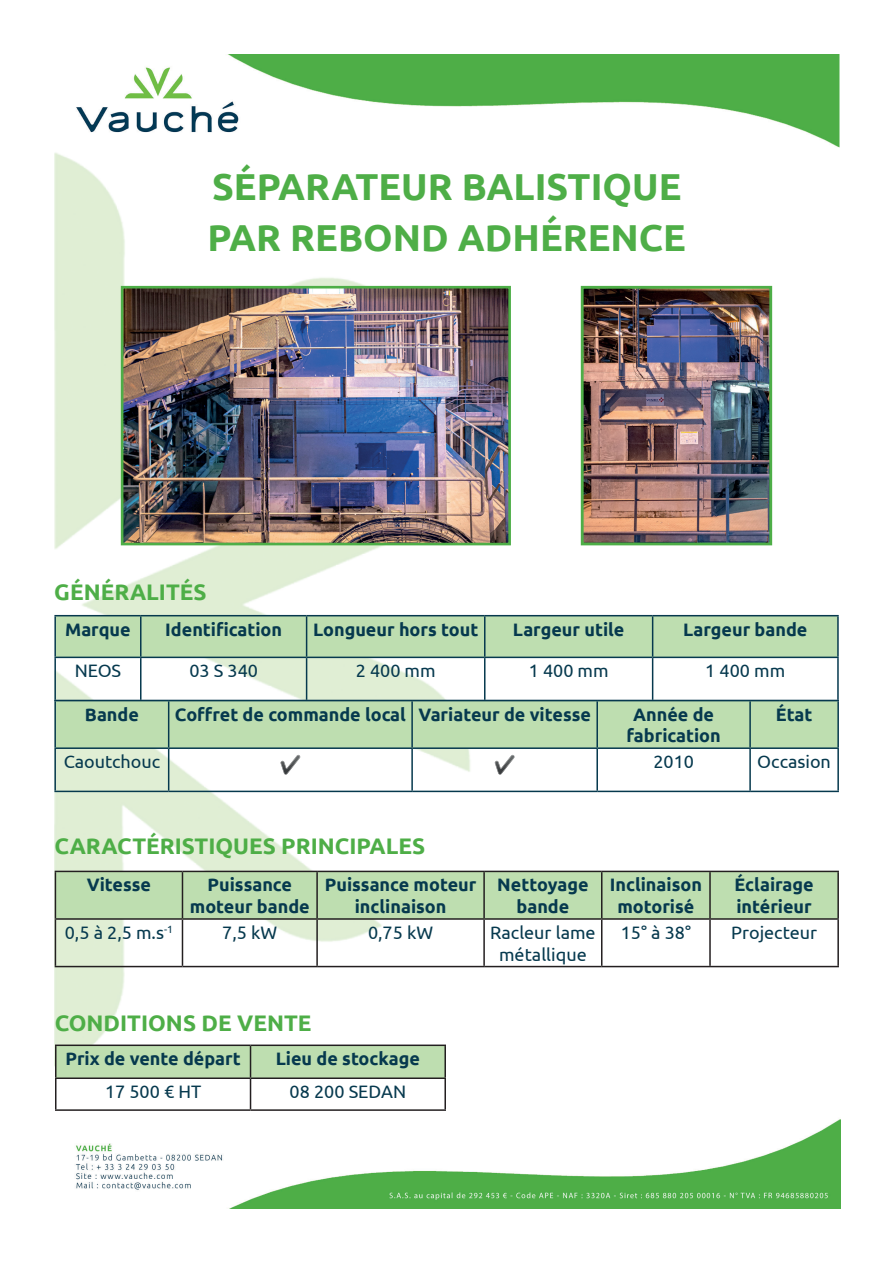
<style>
.page{position:relative;width:893px;height:1263px;background:#fff}
.page>*{position:absolute;margin:0;border:0;box-sizing:border-box;transform-origin:0 0}
.t1{font:700 37.5px/51px "Ubuntu";color:#4eae47}
.t2{font:700 22.5px "Ubuntu";color:#4eae47}
.t3{font:700 18px/21.6px "Ubuntu";color:#06394e;text-align:center}
.t4{font:18px/21.6px "Ubuntu";color:#06394e;text-align:center}
</style>
<div class="page">
<img style="left:76px;top:54px;width:763px;height:93px">
<img style="left:54px;top:152px;width:654px;height:915px">
<img style="left:75px;top:1119px;width:765px;height:90px">
<div style="left:56px;top:872px;width:781px;height:46px;background:#bedeb0"></div>
<hr style="left:55px;top:871px;width:127px;height:1px;background:#231f20">
<hr style="left:55px;top:872px;width:1px;height:46px;background:#231f20">
<hr style="left:182px;top:871px;width:135px;height:1px;background:#231f20">
<hr style="left:182px;top:872px;width:1px;height:46px;background:#231f20">
<hr style="left:317px;top:871px;width:167px;height:1px;background:#231f20">
<hr style="left:316px;top:872px;width:2px;height:46px;background:#231f20">
<hr style="left:484px;top:871px;width:118px;height:1px;background:#231f20">
<hr style="left:483px;top:872px;width:2px;height:46px;background:#231f20">
<hr style="left:602px;top:871px;width:108px;height:1px;background:#231f20">
<hr style="left:601px;top:872px;width:1px;height:46px;background:#231f20">
<hr style="left:710px;top:871px;width:129px;height:1px;background:#231f20">
<hr style="left:709px;top:872px;width:2px;height:46px;background:#231f20">
<hr style="left:837px;top:872px;width:2px;height:46px;background:#231f20">
<hr style="left:55px;top:918px;width:127px;height:2px;background:#231f20">
<hr style="left:55px;top:920px;width:1px;height:46px;background:#231f20">
<hr style="left:182px;top:918px;width:135px;height:2px;background:#231f20">
<hr style="left:182px;top:920px;width:1px;height:46px;background:#231f20">
<hr style="left:317px;top:918px;width:167px;height:2px;background:#231f20">
<hr style="left:316px;top:920px;width:2px;height:46px;background:#231f20">
<hr style="left:484px;top:918px;width:118px;height:2px;background:#231f20">
<hr style="left:483px;top:920px;width:2px;height:46px;background:#231f20">
<hr style="left:602px;top:918px;width:108px;height:2px;background:#231f20">
<hr style="left:601px;top:920px;width:1px;height:46px;background:#231f20">
<hr style="left:710px;top:918px;width:129px;height:2px;background:#231f20">
<hr style="left:709px;top:920px;width:2px;height:46px;background:#231f20">
<hr style="left:837px;top:920px;width:2px;height:46px;background:#231f20">
<hr style="left:55px;top:966px;width:127px;height:1px;background:#231f20">
<hr style="left:182px;top:966px;width:135px;height:1px;background:#231f20">
<hr style="left:317px;top:966px;width:167px;height:1px;background:#231f20">
<hr style="left:484px;top:966px;width:118px;height:1px;background:#231f20">
<hr style="left:602px;top:966px;width:108px;height:1px;background:#231f20">
<hr style="left:710px;top:966px;width:129px;height:1px;background:#231f20">
<div style="left:56px;top:1046px;width:388px;height:31px;background:#bedeb0"></div>
<hr style="left:55px;top:1044px;width:196px;height:2px;background:#231f20">
<hr style="left:55px;top:1046px;width:1px;height:31px;background:#231f20">
<hr style="left:251px;top:1044px;width:195px;height:2px;background:#231f20">
<hr style="left:250px;top:1046px;width:1px;height:31px;background:#231f20">
<hr style="left:444px;top:1046px;width:2px;height:31px;background:#231f20">
<hr style="left:55px;top:1077px;width:196px;height:2px;background:#231f20">
<hr style="left:55px;top:1079px;width:1px;height:30px;background:#231f20">
<hr style="left:251px;top:1077px;width:195px;height:2px;background:#231f20">
<hr style="left:250px;top:1079px;width:1px;height:30px;background:#231f20">
<hr style="left:444px;top:1079px;width:2px;height:30px;background:#231f20">
<hr style="left:55px;top:1109px;width:196px;height:2px;background:#231f20">
<hr style="left:251px;top:1109px;width:195px;height:2px;background:#231f20">
<div style="left:56px;top:616px;width:781px;height:41px;background:#bedeb0"></div>
<div style="left:653px;top:657px;width:185px;height:43px;background:#fff"></div>
<hr style="left:54px;top:615px;width:87px;height:1px;background:#06394e">
<hr style="left:54px;top:616px;width:2px;height:41px;background:#06394e">
<hr style="left:141px;top:615px;width:166px;height:1px;background:#06394e">
<hr style="left:140px;top:616px;width:2px;height:41px;background:#06394e">
<hr style="left:307px;top:615px;width:178px;height:1px;background:#06394e">
<hr style="left:306px;top:616px;width:1px;height:41px;background:#06394e">
<hr style="left:485px;top:615px;width:168px;height:1px;background:#06394e">
<hr style="left:484px;top:616px;width:1px;height:41px;background:#06394e">
<hr style="left:653px;top:615px;width:186px;height:1px;background:#06394e">
<hr style="left:652px;top:616px;width:1px;height:41px;background:#06394e">
<hr style="left:837px;top:616px;width:2px;height:41px;background:#06394e">
<hr style="left:54px;top:657px;width:87px;height:1px;background:#06394e">
<hr style="left:141px;top:657px;width:166px;height:1px;background:#06394e">
<hr style="left:307px;top:657px;width:178px;height:1px;background:#06394e">
<hr style="left:485px;top:657px;width:168px;height:1px;background:#06394e">
<hr style="left:653px;top:657px;width:186px;height:1px;background:#06394e">
<hr style="left:54px;top:658px;width:2px;height:42px;background:#06394e">
<hr style="left:140px;top:658px;width:2px;height:42px;background:#06394e">
<hr style="left:306px;top:658px;width:1px;height:42px;background:#06394e">
<hr style="left:484px;top:658px;width:1px;height:42px;background:#06394e">
<hr style="left:652px;top:658px;width:1px;height:42px;background:#06394e">
<hr style="left:837px;top:658px;width:2px;height:42px;background:#06394e">
<div style="left:56px;top:701px;width:781px;height:46px;background:#bedeb0"></div>
<hr style="left:54px;top:700px;width:115px;height:1px;background:#06394e">
<hr style="left:54px;top:701px;width:2px;height:46px;background:#06394e">
<hr style="left:169px;top:700px;width:243px;height:1px;background:#06394e">
<hr style="left:168px;top:701px;width:1px;height:46px;background:#06394e">
<hr style="left:412px;top:700px;width:185px;height:1px;background:#06394e">
<hr style="left:411px;top:701px;width:2px;height:46px;background:#06394e">
<hr style="left:597px;top:700px;width:153px;height:1px;background:#06394e">
<hr style="left:596px;top:701px;width:2px;height:46px;background:#06394e">
<hr style="left:750px;top:700px;width:89px;height:1px;background:#06394e">
<hr style="left:749px;top:701px;width:2px;height:46px;background:#06394e">
<hr style="left:837px;top:701px;width:2px;height:46px;background:#06394e">
<hr style="left:54px;top:747px;width:115px;height:2px;background:#06394e">
<hr style="left:169px;top:747px;width:243px;height:2px;background:#06394e">
<hr style="left:412px;top:747px;width:185px;height:2px;background:#06394e">
<hr style="left:597px;top:747px;width:153px;height:2px;background:#06394e">
<hr style="left:750px;top:747px;width:89px;height:2px;background:#06394e">
<hr style="left:54px;top:749px;width:2px;height:42px;background:#06394e">
<hr style="left:168px;top:749px;width:1px;height:42px;background:#06394e">
<hr style="left:411px;top:749px;width:2px;height:42px;background:#06394e">
<hr style="left:596px;top:749px;width:2px;height:42px;background:#06394e">
<hr style="left:749px;top:749px;width:2px;height:42px;background:#06394e">
<hr style="left:837px;top:749px;width:2px;height:42px;background:#06394e">
<hr style="left:54px;top:791px;width:115px;height:1px;background:#06394e">
<hr style="left:169px;top:791px;width:243px;height:1px;background:#06394e">
<hr style="left:412px;top:791px;width:185px;height:1px;background:#06394e">
<hr style="left:597px;top:791px;width:153px;height:1px;background:#06394e">
<hr style="left:750px;top:791px;width:89px;height:1px;background:#06394e">
<img style="left:300px;top:755px;width:1px;height:20px">
<img style="left:280px;top:755px;width:20px;height:20px">
<img style="left:495px;top:755px;width:20px;height:20px">
<img style="left:498px;top:755px;width:16px;height:20px">
<img style="left:125px;top:290px;width:382px;height:251px">
<div style="left:121px;top:286px;width:390px;height:259px;border:3px solid #4eae47"></div>
<img style="left:585px;top:290px;width:183px;height:251px">
<div style="left:581px;top:286px;width:191px;height:259px;border:3px solid #4eae47"></div>
<h1 class="t1" style="left:208px;top:161px;width:480px">SÉPARATEUR BALISTIQUE<br>PAR REBOND ADHÉRENCE</h1>
<p class="t2" style="left:54px;top:578px;width:154px">GÉNÉRALITÉS</p>
<p class="t3" style="left:65px;top:618px;width:67px">Marque</p>
<p class="t3" style="left:165px;top:618px;width:118px">Identification</p>
<p class="t3" style="left:313px;top:618px;width:167px">Longueur hors tout</p>
<p class="t3" style="left:513px;top:618px;width:113px">Largeur utile</p>
<p class="t3" style="left:683px;top:618px;width:126px">Largeur bande</p>
<p class="t4" style="left:75px;top:660px;width:48px">NEOS</p>
<p class="t4" style="left:189px;top:660px;width:70px">03 S 340</p>
<p class="t4" style="left:356px;top:660px;width:81px">2 400 mm</p>
<p class="t4" style="left:529px;top:660px;width:81px">1 400 mm</p>
<p class="t4" style="left:705px;top:660px;width:81px">1 400 mm</p>
<p class="t3" style="left:85px;top:703px;width:56px">Bande</p>
<p class="t3" style="left:175px;top:703px;width:418px">Coffret de commande local Variateur de vitesse</p>
<p class="t3" style="left:626px;top:703px;width:96px">Année de fabrication</p>
<p class="t3" style="left:776px;top:703px;width:38px">État</p>
<p class="t4" style="left:64px;top:750px;width:98px">Caoutchouc</p>
<p class="t4" style="left:653px;top:750px;width:42px">2010</p>
<p class="t4" style="left:757px;top:750px;width:75px">Occasion</p>
<p class="t2" style="left:55px;top:832px;width:372px">CARACTÉRISTIQUES PRINCIPALES</p>
<p class="t3" style="left:87px;top:874px;width:66px">Vitesse</p>
<p class="t3" style="left:190px;top:874px;width:121px">Puissance moteur bande</p>
<p class="t3" style="left:325px;top:874px;width:153px">Puissance moteur inclinaison</p>
<p class="t3" style="left:497px;top:874px;width:93px">Nettoyage bande</p>
<p class="t3" style="left:610px;top:874px;width:94px">Inclinaison motorisé</p>
<p class="t3" style="left:734px;top:874px;width:81px;text-align:left">Éclairage intérieur</p>
<p class="t4" style="left:65px;top:921px;width:110px">0,5 à 2,5 m.s<sup>-1</sup></p>
<p class="t4" style="left:222px;top:921px;width:57px">7,5 kW</p>
<p class="t4" style="left:368px;top:921px;width:67px">0,75 kW</p>
<p class="t4" style="left:490px;top:921px;width:107px">Racleur lame métallique</p>
<p class="t4" style="left:621px;top:921px;width:72px">15° à 38°</p>
<p class="t4" style="left:731px;top:921px;width:87px">Projecteur</p>
<p class="t2" style="left:55px;top:1009px;width:258px">CONDITIONS DE VENTE</p>
<p class="t3" style="left:65px;top:1048px;width:177px">Prix de vente départ</p>
<p class="t3" style="left:276px;top:1048px;width:146px">Lieu de stockage</p>
<p class="t4" style="left:105px;top:1080px;width:98px">17 500 € HT</p>
<p class="t4" style="left:290px;top:1080px;width:118px">08 200 SEDAN</p>
</div>
